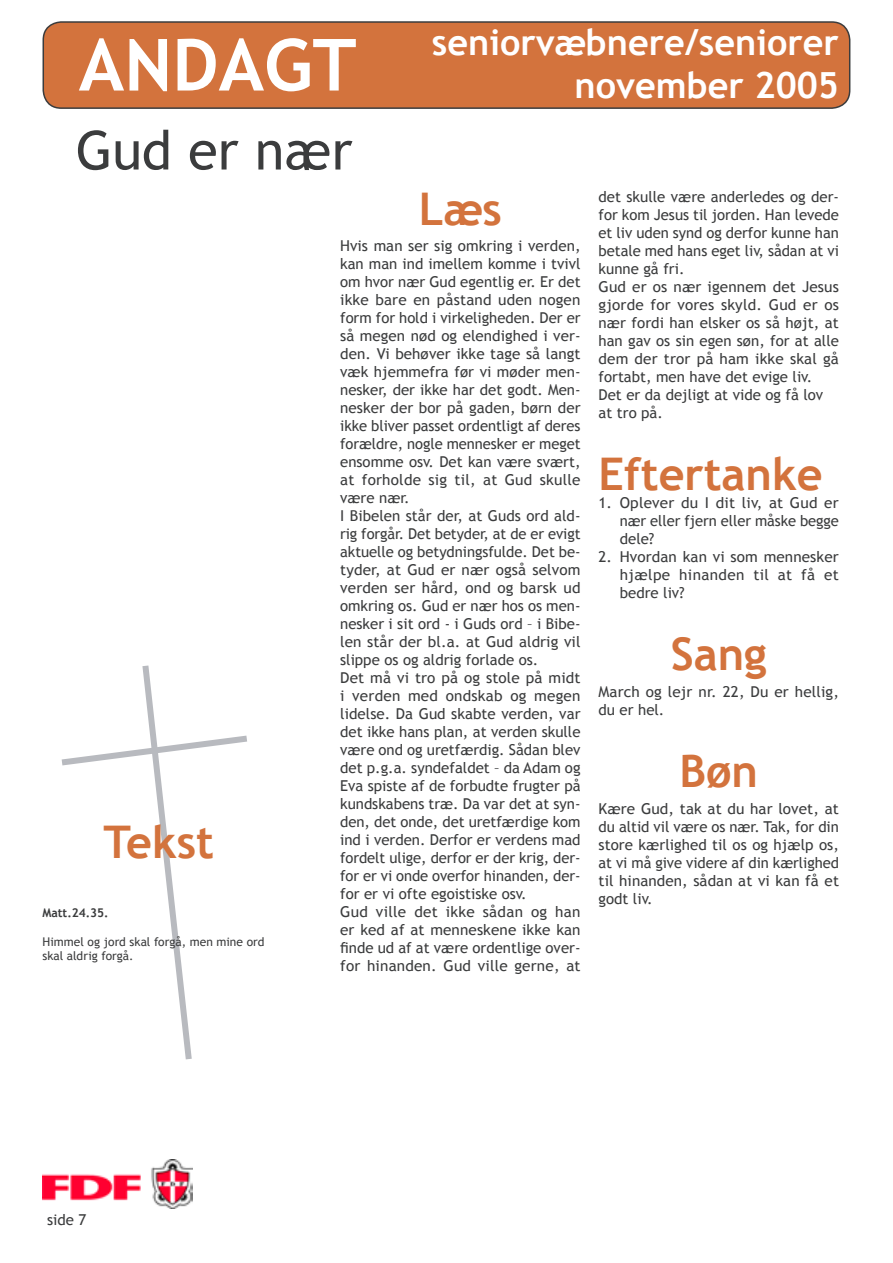
<style>
.page{position:relative;width:893px;height:1263px;background:#fff}
.page>*{position:absolute;margin:0;border:0;box-sizing:border-box;transform-origin:0 0}
.t1{font:700 72px "Trebuchet MS";color:#fff}
.Overskrift1{font:54px "Trebuchet MS";color:#3b3c3d}
.Afsnit{font:700 45px "Trebuchet MS";color:#d3733d}
.Brød{font:700 45px "Trebuchet MS";color:#d3733d}
.t2{font:700 36px "Trebuchet MS";color:#fff}
.Brød-2{font:15px/18px "Trebuchet MS";color:#3b3c3d;text-align:justify}
.Brød_-_Bibel{font:12px/14.4px "Trebuchet MS";letter-spacing:.005em;color:#3b3c3d}
.Brød_-_Bibel-2{font:700 12px "Trebuchet MS";color:#3b3c3d}
</style>
<div class="page">
<div style="left:42px;top:21px;width:809px;height:87px;background:#d3733d"></div>
<img style="left:43px;top:1159px;width:150px;height:50px">
<svg style="left:61px;top:665px;width:186px;height:395px"></svg>
<h1 class="t1" style="left:79px;top:20px;width:279px">ANDAGT</h1>
<p class="Overskrift1" style="left:76px;top:119px;width:278px">Gud er nær</p>
<p class="t2" style="left:432px;top:20px;width:408px">seniorvæbnere/seniorer</p>
<p class="t2" style="left:574px;top:63px;width:266px">november 2005</p>
<p class="Afsnit" style="left:104px;top:814px;width:112px">Tekst</p>
<p class="Brød_-_Bibel-2" style="left:43px;top:905px;width:68px">Matt.24.35.</p>
<p class="Brød_-_Bibel" style="left:43px;top:935px;width:223px">Himmel og jord skal forgå, men mine ord skal aldrig forgå.</p>
<p class="Afsnit" style="left:419px;top:180px;width:85px">Læs</p>
<p class="Brød-2" style="left:340px;top:237px;width:242px">Hvis man ser sig omkring i verden, kan man ind imellem komme i tvivl om hvor nær Gud egentlig er. Er det ikke bare en påstand uden nogen form for hold i virkeligheden. Der er så megen nød og elendighed i ver&shy;den. Vi behøver ikke tage så langt væk hjemmefra før vi møder men&shy;nesker, der ikke har det godt. Men&shy;nesker der bor på gaden, børn der ikke bliver passet ordentligt af deres forældre, nogle mennesker er meget ensomme osv. Det kan være svært, at forholde sig til, at Gud skulle være nær.</p>
<p class="Brød-2" style="left:340px;top:507px;width:242px">I Bibelen står der, at Guds ord ald&shy;rig forgår. Det betyder, at de er evigt aktuelle og betydningsfulde. Det be&shy;tyder, at Gud er nær også selvom verden ser hård, ond og barsk ud omkring os. Gud er nær hos os men&shy;nesker i sit ord - i Guds ord – i Bibe&shy;len står der bl.a. at Gud aldrig vil slippe os og aldrig forlade os.</p>
<p class="Brød-2" style="left:340px;top:669px;width:242px">Det må vi tro på og stole på midt i verden med ondskab og megen lidelse. Da Gud skabte verden, var det ikke hans plan, at verden skulle være ond og uretfærdig. Sådan blev det p.g.a. syndefaldet – da Adam og Eva spiste af de forbudte frugter på kundskabens træ. Da var det at syn&shy;den, det onde, det uretfærdige kom ind i verden. Derfor er verdens mad fordelt ulige, derfor er der krig, der&shy;for er vi onde overfor hinanden, der&shy;for er vi ofte egoistiske osv.</p>
<p class="Brød-2" style="left:340px;top:903px;width:242px">Gud ville det ikke sådan og han er ked af at menneskene ikke kan finde ud af at være ordentlige over&shy;for hinanden. Gud ville gerne, at</p>
<p class="Brød-2" style="left:599px;top:188px;width:242px">det skulle være anderledes og der&shy;for kom Jesus til jorden. Han levede et liv uden synd og derfor kunne han betale med hans eget liv, sådan at vi kunne gå fri.</p>
<p class="Brød-2" style="left:599px;top:278px;width:242px">Gud er os nær igennem det Jesus gjorde for vores skyld. Gud er os nær fordi han elsker os så højt, at han gav os sin egen søn, for at alle dem der tror på ham ikke skal gå fortabt, men have det evige liv.</p>
<p class="Brød-2" style="left:599px;top:386px;width:226px">Det er da dejligt at vide og få lov</p>
<p class="Brød-2" style="left:599px;top:404px;width:66px">at tro på.</p>
<p class="Brød" style="left:599px;top:446px;width:226px">Eftertanke</p>
<p class="Brød-2" style="left:620px;top:494px;width:221px;text-indent:-21px">1. Oplever du I dit liv, at Gud er nær eller fjern eller måske begge dele?</p>
<p class="Brød-2" style="left:620px;top:548px;width:221px;text-indent:-21px">2. Hvordan kan vi som mennesker hjælpe hinanden til at få et bedre liv?</p>
<p class="Afsnit" style="left:671px;top:626px;width:98px">Sang</p>
<p class="Brød-2" style="left:599px;top:683px;width:242px">March og lejr nr. 22, Du er hellig, du er hel.</p>
<p class="Afsnit" style="left:679px;top:743px;width:80px">Bøn</p>
<p class="Brød-2" style="left:599px;top:799px;width:242px">Kære Gud, tak at du har lovet, at du altid vil være os nær. Tak, for din store kærlighed til os og hjælp os, at vi må give videre af din kærlighed til hinanden, sådan at vi kan få et godt liv.</p>
<p class="Brød-2" style="left:47px;top:1211px;width:41px">side 7</p>
</div>
